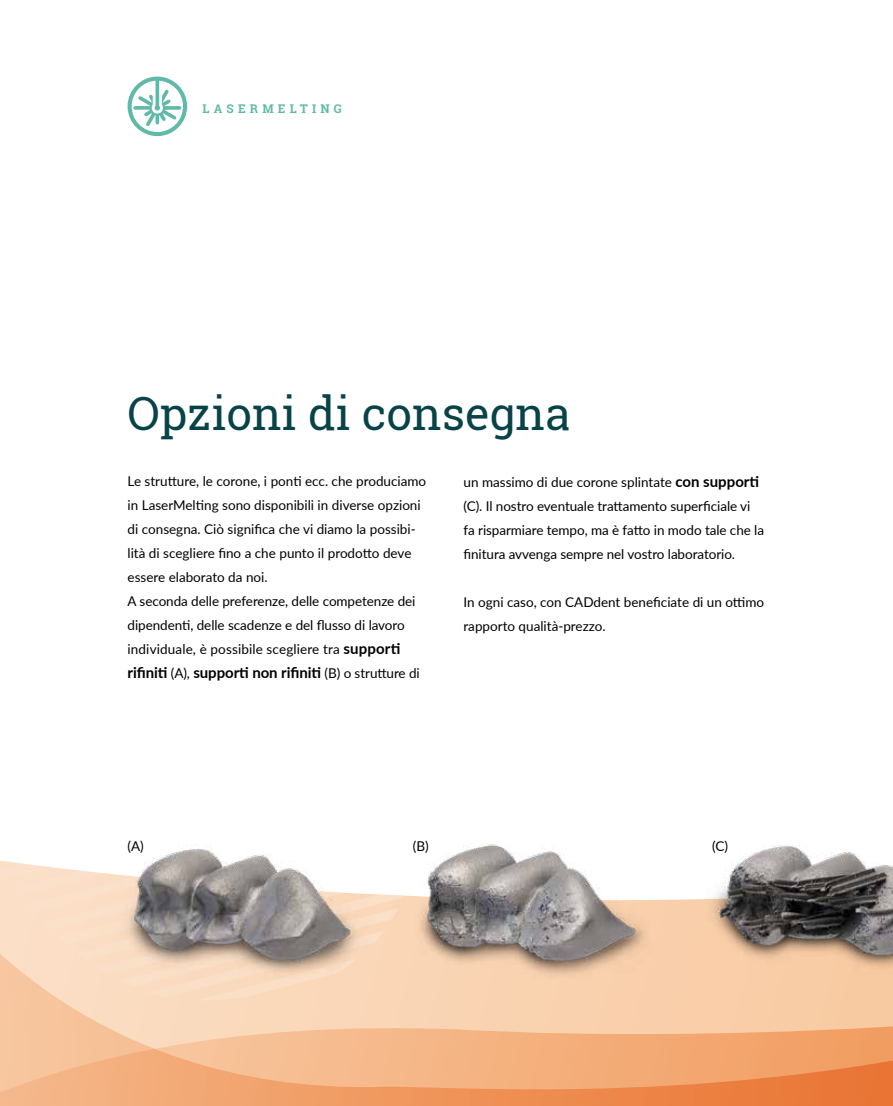
<style>
.page{position:relative;width:893px;height:1106px;background:#fff}
.page>*{position:absolute;margin:0;border:0;box-sizing:border-box;transform-origin:0 0}
.t1{font:45.75px "Roboto Slab";color:#084347}
.t2{font:700 15px "Lato";letter-spacing:-.005em;color:#000}
.t3{font:13.5px/24px "Lato";color:#000}
.t4{font:700 12px "Roboto Slab";letter-spacing:.35em;color:#61baa7}
.s1{font-weight:700;font-size:15px}
.s2{font-weight:400;font-size:13.5px}
</style>
<div class="page">
<svg style="left:128px;top:77px;width:59px;height:59px"></svg>
<svg style="left:0;top:1002px;width:893px;height:104px;background:#f3ac79"></svg>
<svg style="left:0;top:860px;width:75px;height:142px;background:#fadcc3"></svg>
<img style="left:75px;top:844px;width:818px;height:183px">
<p class="t4" style="left:202px;top:100px;width:141px">LASERMELTING</p>
<h1 class="t1" style="left:128px;top:382px;width:444px">Opzioni di consegna</h1>
<p class="t3" style="left:128px;top:469px;width:300px">Le strutture, le corone, i ponti ecc. che produciamo in LaserMelting sono disponibili in diverse opzioni di consegna. Ciò significa che vi diamo la possibi&shy;lità di scegliere fino a che punto il prodotto deve essere elaborato da noi.<br>A seconda delle preferenze, delle competenze dei dipendenti, delle scadenze e del flusso di lavoro individuale, è possibile scegliere tra <span class="s1">supporti</span></p>
<p class="t2" style="left:128px;top:661px;width:294px">rifiniti <span class="s2">(A),</span> supporti non rifiniti <span class="s2">(B) o strutture di</span></p>
<p class="t3" style="left:463px;top:469px;width:302px">un massimo di due corone splintate <span class="s1">con supporti </span>(C). Il nostro eventuale trattamento superficiale vi fa risparmiare tempo, ma è fatto in modo tale che la finitura avvenga sempre nel vostro laboratorio.</p>
<p class="t3" style="left:463px;top:589px;width:302px">In ogni caso, con CADdent beneficiate di un ottimo rapporto qualità-prezzo.</p>
<p class="t3" style="left:128px;top:834px;width:18px">(A)</p>
<p class="t3" style="left:413px;top:834px;width:17px">(B)</p>
<p class="t3" style="left:712px;top:834px;width:17px">(C)</p>
</div>
